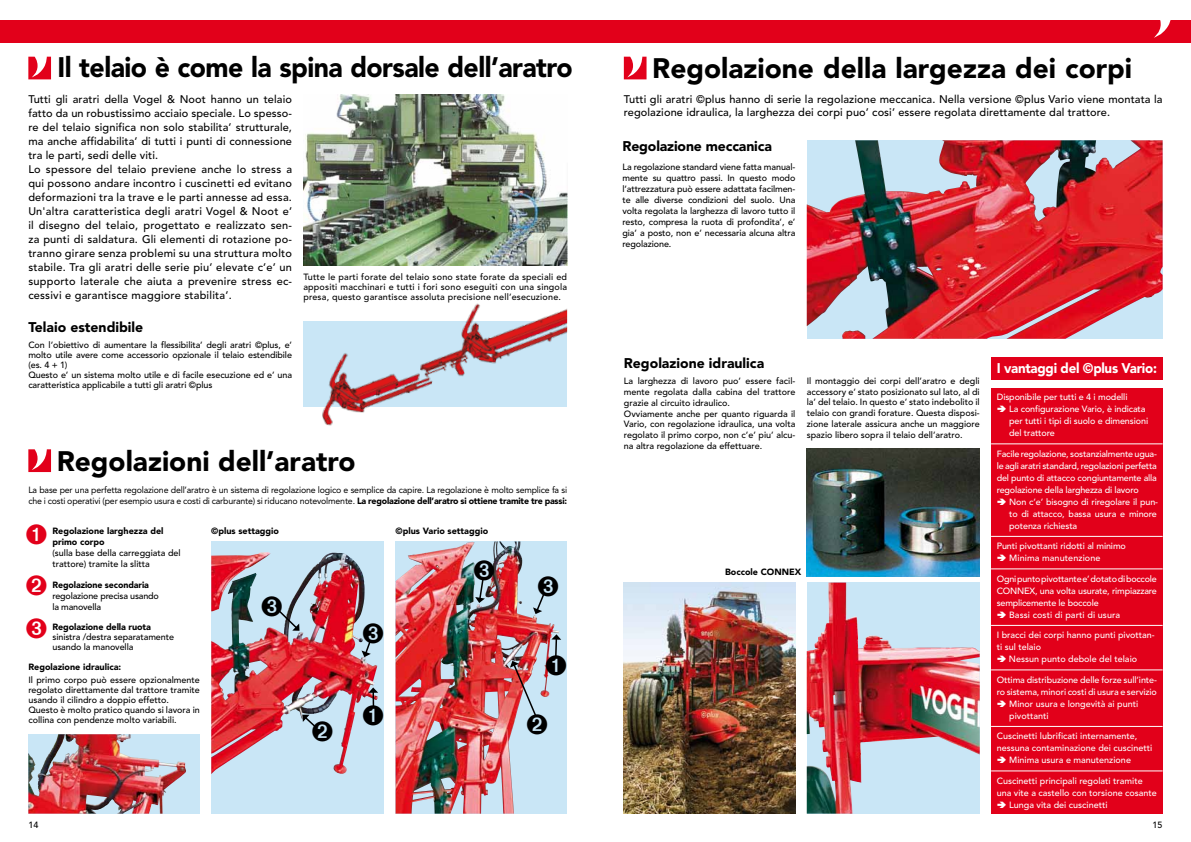
<style>
.page{position:relative;width:1191px;height:842px;background:#fff}
.page>*{position:absolute;margin:0;border:0;box-sizing:border-box;transform-origin:0 0}
.t1{font:900 28px "Avenir LT Std";color:#000}
.t2{font:900 28px "Avenir LT Std";letter-spacing:-.02em;color:#000;scale:.95 1}
.t3{font:900 14px "Avenir LT Std";color:#000}
.t4{font:900 14px "Avenir LT Std";letter-spacing:-.02em;color:#fff;scale:.95 1}
.t5{font:500 11px/14px "Avenir LT Std";letter-spacing:.01em;color:#000}
.t6{font:500 9px/10.8px "Avenir LT Std";color:#000}
.t7{font:500 9px/12px "Avenir LT Std";letter-spacing:-.01em;color:#fff}
.t8{font:9px/10.8px "Avenir LT Std";letter-spacing:-.02em;color:#000}
.t9{font:900 9px/10.8px "Avenir LT Std";color:#000}
.t10{font:500 9px/10.8px "Avenir LT Std";letter-spacing:-.02em;color:#000}
.t11{font:500 9px "Avenir LT Std";letter-spacing:.01em;color:#fff}
.s1{font-weight:900}
</style>
<div class="page">
<svg style="left:28px;top:57px;width:23px;height:22px"></svg>
<div style="left:0;top:20px;width:1191px;height:23px;background:#e2001a"></div>
<svg style="left:1154px;top:20px;width:17px;height:18px"></svg>
<div style="left:303px;top:322px;width:264px;height:85px;background:#c9e6f6"></div>
<img style="left:303px;top:95px;width:264px;height:170px">
<img style="left:211px;top:541px;width:173px;height:273px">
<img style="left:211px;top:552px;width:115px;height:222px">
<img style="left:395px;top:541px;width:172px;height:273px">
<img style="left:469px;top:541px;width:49px;height:72px">
<img style="left:28px;top:734px;width:172px;height:80px">
<img style="left:46px;top:734px;width:83px;height:41px">
<div style="left:991px;top:357px;width:171px;height:23px;background:#e2001a"></div>
<img style="left:806px;top:583px;width:173px;height:231px">
<svg style="left:1140px;top:140px;width:22px;height:199px;background:#d74a54"></svg>
<img style="left:806px;top:140px;width:334px;height:199px">
<img style="left:624px;top:583px;width:171px;height:231px">
<img style="left:806px;top:448px;width:173px;height:128px">
<img style="left:319px;top:303px;width:248px;height:123px">
<div style="left:991px;top:388px;width:171px;height:426px;background:#e2001a"></div>
<hr style="left:991px;top:443px;width:171px;height:1px;background:#fff">
<hr style="left:991px;top:536px;width:171px;height:1px;background:#fff">
<hr style="left:991px;top:568px;width:171px;height:1px;background:#fff">
<hr style="left:991px;top:625px;width:171px;height:1px;background:#fff">
<hr style="left:991px;top:669px;width:171px;height:1px;background:#fff">
<hr style="left:991px;top:726px;width:171px;height:1px;background:#fff">
<hr style="left:991px;top:770px;width:171px;height:1px;background:#fff">
<svg style="left:624px;top:57px;width:22px;height:22px"></svg>
<svg style="left:28px;top:449px;width:23px;height:23px"></svg>
<svg style="left:363px;top:687px;width:20px;height:39px"></svg>
<svg style="left:302px;top:715px;width:31px;height:26px"></svg>
<svg style="left:361px;top:623px;width:22px;height:34px"></svg>
<svg style="left:262px;top:596px;width:37px;height:35px"></svg>
<svg style="left:533px;top:576px;width:25px;height:38px"></svg>
<svg style="left:474px;top:560px;width:20px;height:43px"></svg>
<img style="left:510px;top:634px;width:56px;height:100px">
<h1 class="t2" style="left:57px;top:50px;width:544px">Il telaio è come la spina dorsale dell’aratro</h1>
<p class="t5" style="left:28px;top:93px;width:265px">Tutti gli aratri della Vogel &amp; Noot hanno un telaio fatto da un robustissimo acciaio speciale. Lo spesso&shy;re del telaio significa non solo stabilita’ strutturale, ma anche affidabilita’ di tutti i punti di connessione tra le parti, sedi delle viti.<br>Lo spessore del telaio previene anche lo stress a qui possono andare incontro i cuscinetti ed evitano deformazioni tra la trave e le parti annesse ad essa.<br>Un'altra caratteristica degli aratri Vogel &amp; Noot e’ il disegno del telaio, progettato e realizzato sen&shy;za punti di saldatura. Gli elementi di rotazione po&shy;tranno girare senza problemi su una struttura molto stabile. Tra gli aratri delle serie piu’ elevate c’e’ un supporto laterale che aiuta a prevenire stress ec&shy;cessivi e garantisce maggiore stabilita’.</p>
<p class="t6" style="left:303px;top:272px;width:265px;line-height:10px;text-align:justify">Tutte le parti forate del telaio sono state forate da speciali ed appositi macchinari e tutti i fori sono eseguiti con una singola presa, questo garantisce assoluta precisione nell’esecuzione.</p>
<h2 class="t3" style="left:28px;top:319px;width:116px">Telaio estendibile</h2>
<p class="t6" style="left:28px;top:340px;width:265px;line-height:10px">Con l’obiettivo di aumentare la flessibilita’ degli aratri ©plus, e’ molto utile avere come accessorio opzionale il telaio estendibile (es. 4 + 1)<br>Questo e’ un sistema molto utile e di facile esecuzione ed e’ una caratteristica applicabile a tutti gli aratri ©plus</p>
<h1 class="t1" style="left:57px;top:444px;width:300px">Regolazioni dell’aratro</h1>
<p class="t8" style="left:28px;top:484px;width:540px">La base per una perfetta regolazione dell’aratro è un sistema di regolazione logico e semplice da capire. La regolazione è molto semplice fa si che i costi operativi (per esempio usura e costi di carburante) si riducano notevolmente. <span class="s1">La regolazione dell’aratro si ottiene tramite tre passi:</span></p>
<p class="t9" style="left:52px;top:525px;width:113px">Regolazione larghezza del primo corpo</p>
<p class="t6" style="left:52px;top:547px;width:130px">(sulla base della carreggiata del trattore) tramite la slitta</p>
<p class="t9" style="left:52px;top:579px;width:98px">Regolazione secondaria</p>
<p class="t10" style="left:52px;top:591px;width:108px">regolazione precisa usando la manovella</p>
<p class="t9" style="left:52px;top:621px;width:100px">Regolazione della ruota</p>
<p class="t6" style="left:52px;top:632px;width:123px;line-height:10px">sinistra /destra separatamente usando la manovella</p>
<p class="t9" style="left:28px;top:662px;width:94px">Regolazione idraulica:</p>
<p class="t6" style="left:28px;top:675px;width:173px;line-height:10px">Il primo corpo può essere opzionalmente regolato direttamente dal trattore tramite usando il cilindro a doppio effetto.<br>Questo è molto pratico quando si lavora in collina con pendenze molto variabili.</p>
<p class="t9" style="left:211px;top:525px;width:69px">©plus settaggio</p>
<p class="t9" style="left:395px;top:525px;width:94px">©plus Vario settaggio</p>
<h1 class="t1" style="left:652px;top:51px;width:481px">Regolazione della largezza dei corpi</h1>
<p class="t5" style="left:624px;top:93px;width:540px;line-height:13.2px">Tutti gli aratri ©plus hanno di serie la regolazione meccanica. Nella versione ©plus Vario viene montata la regolazione idraulica, la larghezza dei corpi puo’ cosi’ essere regolata direttamente dal trattore.</p>
<h2 class="t3" style="left:622px;top:138px;width:151px">Regolazione meccanica</h2>
<p class="t6" style="left:622px;top:162px;width:174px;text-align:justify">La regolazione standard viene fatta manual&shy;mente su quattro passi. In questo modo l’attrezzatura può essere adattata facilmen&shy;te alle diverse condizioni del suolo. Una volta regolata la larghezza di lavoro tutto il resto, compresa la ruota di profondita’, e’ gia’ a posto, non e’ necessaria alcuna altra regolazione.</p>
<h2 class="t3" style="left:624px;top:354px;width:142px">Regolazione idraulica</h2>
<p class="t6" style="left:624px;top:376px;width:173px">La larghezza di lavoro puo’ essere facil&shy;mente regolata dalla cabina del trattore grazie al circuito idraulico.<br>Ovviamente anche per quanto riguarda il Vario, con regolazione idraulica, una volta regolato il primo corpo, non c’e’ piu’ alcu&shy;na altra regolazione da effettuare.</p>
<p class="t6" style="left:806px;top:376px;width:174px;text-align:justify">Il montaggio dei corpi dell’aratro e degli accessory e’ stato posizionato sul lato, al di la’ del telaio. In questo e’ stato indebolito il telaio con grandi forature. Questa disposi&shy;zione laterale assicura anche un maggiore spazio libero sopra il telaio dell’aratro.</p>
<p class="t9" style="left:725px;top:566px;width:78px">Boccole CONNEX</p>
<h2 class="t4" style="left:996px;top:360px;width:170px">I vantaggi del ©plus Vario:</h2>
<p class="t7" style="left:1009px;top:391px;width:140px;text-indent:-12px">Disponibile per tutti e 4 i modelli<br>La configurazione Vario, è indicata per tutti i tipi di suolo e dimensioni del trattore</p>
<p class="t7" style="left:996px;top:448px;width:162px;text-align:justify">Facile regolazione, sostanzialmente ugua&shy;le agli aratri standard, regolazioni perfetta del punto di attacco congiuntamente alla regolazione della larghezza di lavoro</p>
<p class="t7" style="left:1009px;top:496px;width:150px">Non c’e’ bisogno di riregolare il pun&shy;to di attacco, bassa usura e minore potenza richiesta</p>
<p class="t7" style="left:1009px;top:540px;width:118px;text-indent:-12px">Punti pivottanti ridotti al minimo<br>Minima manutenzione</p>
<p class="t7" style="left:996px;top:573px;width:162px">Ogni punto pivottante e’ dotato di boccole</p>
<p class="t7" style="left:996px;top:585px;width:162px">CONNEX, una volta usurate, rimpiazzare</p>
<p class="t7" style="left:996px;top:597px;width:103px">semplicemente le boccole</p>
<p class="t11" style="left:1009px;top:609px;width:113px">Bassi costi di parti di usura</p>
<p class="t7" style="left:996px;top:629px;width:159px">I bracci dei corpi hanno punti pivottan-</p>
<p class="t7" style="left:996px;top:641px;width:46px">ti sul telaio</p>
<p class="t7" style="left:1009px;top:653px;width:130px">Nessun punto debole del telaio</p>
<p class="t7" style="left:996px;top:674px;width:162px">Ottima distribuzione delle forze sull’inte-</p>
<p class="t7" style="left:996px;top:686px;width:162px">ro sistema, minori costi di usura e servizio</p>
<p class="t7" style="left:1009px;top:698px;width:131px">Minor usura e longevità ai punti</p>
<p class="t7" style="left:1009px;top:710px;width:41px">pivottanti</p>
<p class="t7" style="left:996px;top:730px;width:142px">Cuscinetti lubrificati internamente,</p>
<p class="t7" style="left:996px;top:742px;width:157px">nessuna contaminazione dei cuscinetti</p>
<p class="t7" style="left:1009px;top:754px;width:123px">Minima usura e manutenzione</p>
<p class="t7" style="left:996px;top:775px;width:147px">Cuscinetti principali regolati tramite</p>
<p class="t7" style="left:996px;top:787px;width:162px">una vite a castello con torsione cosante</p>
<p class="t7" style="left:1009px;top:799px;width:100px">Lunga vita dei cuscinetti</p>
<p class="t6" style="left:28px;top:819px;width:12px">14</p>
<p class="t6" style="left:1152px;top:819px;width:12px">15</p>
</div>
